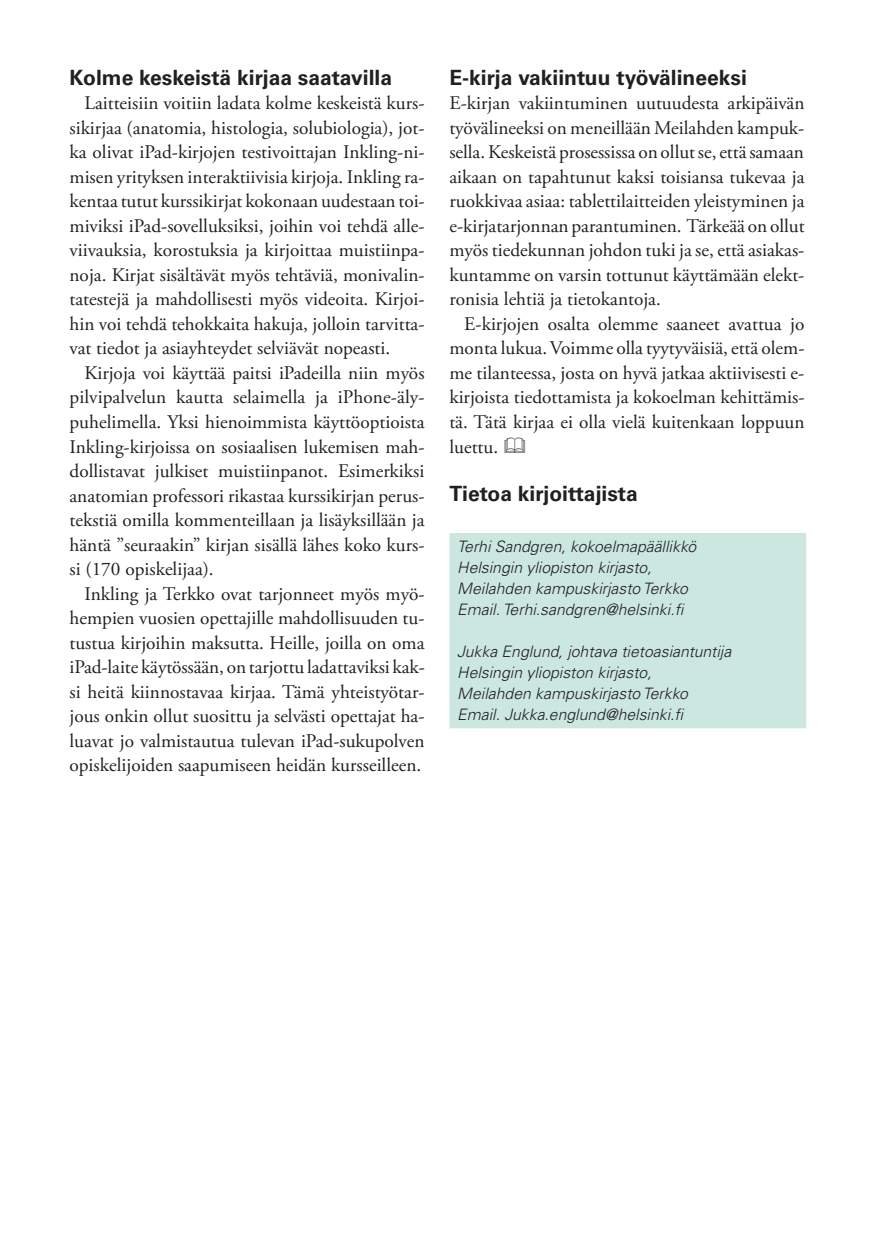
<style>
.page{position:relative;width:874px;height:1241px;background:#fff}
.page>*{position:absolute;margin:0;border:0;box-sizing:border-box;transform-origin:0 0}
.t1{font:700 21px "Univers LT Std";color:#231f20}
.t2{font:19.25px/24.5px "Adobe Garamond Pro";color:#231f20;text-align:justify}
.t3{font:italic 300 15.75px/21px "Univers LT Std";color:#231f20}
</style>
<div class="page">
<div style="left:450px;top:534px;width:354px;height:193px;background:#cbe7e0"></div>
<hr style="left:449px;top:533px;width:356px;height:1px;background:#cbe7e0">
<hr style="left:449px;top:534px;width:2px;height:192px;background:#cbe7e0">
<hr style="left:804px;top:534px;width:1px;height:192px;background:#cbe7e0">
<hr style="left:449px;top:726px;width:356px;height:2px;background:#cbe7e0">
<p class="t1" style="left:69px;top:65px;width:324px">Kolme keskeistä kirjaa saatavilla</p>
<p class="t2" style="left:69px;top:91px;width:356px;text-indent:15px">Laitteisiin voitiin ladata kolme keskeistä kurs&shy;sikirjaa (anatomia, histologia, solubiologia), jot&shy;ka olivat iPad-kirjojen testivoittajan Inkling-ni&shy;misen yrityksen interaktiivisia kirjoja. Inkling ra&shy;kentaa tutut kurssikirjat kokonaan uudestaan toi&shy;miviksi iPad-sovelluksiksi, joihin voi tehdä alle&shy;viivauksia, korostuksia ja kirjoittaa muistiinpa&shy;noja. Kirjat sisältävät myös tehtäviä, monivalin&shy;tatestejä ja mahdollisesti myös videoita. Kirjoi&shy;hin voi tehdä tehokkaita hakuja, jolloin tarvitta&shy;vat tiedot ja asiayhteydet selviävät nopeasti.</p>
<p class="t2" style="left:69px;top:361px;width:356px;text-indent:15px">Kirjoja voi käyttää paitsi iPadeilla niin myös pilvipalvelun kautta selaimella ja iPhone-äly&shy;puhelimella. Yksi hienoimmista käyttöoptioista Inkling-kirjoissa on sosiaalisen lukemisen mah&shy;dollistavat julkiset muistiinpanot. Esimerkiksi anatomian professori rikastaa kurssikirjan perus&shy;tekstiä omilla kommenteillaan ja lisäyksillään ja häntä ”seuraakin” kirjan sisällä lähes koko kurs&shy;si (170 opiskelijaa).</p>
<p class="t2" style="left:69px;top:582px;width:356px;text-indent:15px">Inkling ja Terkko ovat tarjonneet myös myö&shy;hempien vuosien opettajille mahdollisuuden tu&shy;tustua kirjoihin maksutta. Heille, joilla on oma iPad-laite käytössään, on tarjottu ladattaviksi kak&shy;si heitä kiinnostavaa kirjaa. Tämä yhteistyötar&shy;jous onkin ollut suosittu ja selvästi opettajat ha&shy;luavat jo valmistautua tulevan iPad-sukupolven opiskelijoiden saapumiseen heidän kursseilleen.</p>
<p class="t1" style="left:449px;top:65px;width:299px">E-kirja vakiintuu työvälineeksi</p>
<p class="t2" style="left:449px;top:91px;width:356px">E-kirjan vakiintuminen uutuudesta arkipäivän työvälineeksi on meneillään Meilahden kampuk&shy;sella. Keskeistä prosessissa on ollut se, että samaan aikaan on tapahtunut kaksi toisiansa tukevaa ja ruokkivaa asiaa: tablettilaitteiden yleistyminen ja e-kirjatarjonnan parantuminen. Tärkeää on ollut myös tiedekunnan johdon tuki ja se, että asiakas&shy;kuntamme on varsin tottunut käyttämään elekt&shy;ronisia lehtiä ja tietokantoja.</p>
<p class="t2" style="left:449px;top:312px;width:356px;text-indent:15px">E-kirjojen osalta olemme saaneet avattua jo monta lukua. Voimme olla tyytyväisiä, että olem&shy;me tilanteessa, josta on hyvä jatkaa aktiivisesti e&shy;kirjoista tiedottamista ja kokoelman kehittämis&shy;tä. Tätä kirjaa ei olla vielä kuitenkaan loppuun luettu.</p>
<p class="t1" style="left:449px;top:481px;width:190px">Tietoa kirjoittajista</p>
<p class="t3" style="left:457px;top:536px;width:240px">Terhi Sandgren, kokoelmapäällikkö Helsingin yliopiston kirjasto, Meilahden kampuskirjasto Terkko Email. Terhi.sandgren@helsinki.fi</p>
<p class="t3" style="left:457px;top:641px;width:275px">Jukka Englund, johtava tietoasiantuntija Helsingin yliopiston kirjasto,<br>Meilahden kampuskirjasto Terkko Email. Jukka.englund@helsinki.fi</p>
</div>
